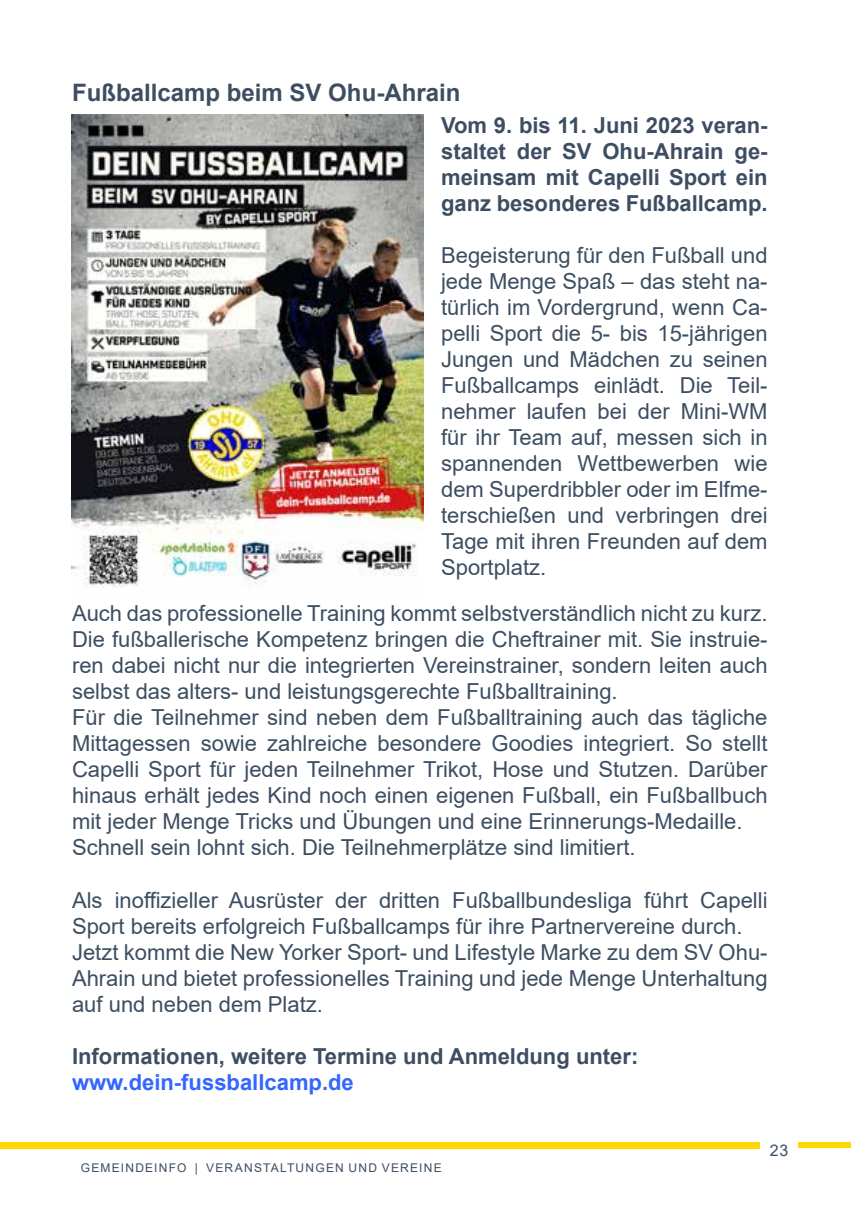
<style>
.page{position:relative;width:851px;height:1214px;background:#fff}
.page>*{position:absolute;margin:0;border:0;box-sizing:border-box;transform-origin:0 0}
.t1{font:700 24px "Arial";color:#3d4e62}
.t2{font:22px/26px "Arial";color:#3d4e62}
.t3{font:700 22px/26px "Arial";color:#3d4e62;text-align:justify}
.t4{font:700 22px "Arial";color:#36f}
.t5{font:16px "Arial";color:#3d4e62}
.t6{font:12px "Arial";letter-spacing:.105em;color:#3d4e62}
</style>
<div class="page">
<div style="left:0;top:1141px;width:759px;height:6px;background:#fed700"></div>
<div style="left:798px;top:1141px;width:52px;height:6px;background:#fed700"></div>
<img style="left:72px;top:115px;width:351px;height:473px">
<p class="t1" style="left:72px;top:75px;width:390px">Fußballcamp beim SV Ohu-Ahrain</p>
<p class="t3" style="left:441px;top:112px;width:328px">Vom 9. bis 11. Juni 2023 veran&shy;staltet der SV Ohu-Ahrain ge&shy;meinsam mit Capelli Sport ein ganz besonderes Fußballcamp.</p>
<p class="t2" style="left:441px;top:242px;width:328px;text-align:justify">Begeisterung für den Fußball und jede Menge Spaß – das steht na&shy;türlich im Vordergrund, wenn Ca&shy;pelli Sport die 5- bis 15-jährigen Jungen und Mädchen zu seinen Fußballcamps einlädt. Die Teil&shy;nehmer laufen bei der Mini-WM für ihr Team auf, messen sich in spannenden Wettbewerben wie dem Superdribbler oder im Elfme&shy;terschießen und verbringen drei Tage mit ihren Freunden auf dem Sportplatz.</p>
<p class="t2" style="left:72px;top:600px;width:697px">Auch das professionelle Training kommt selbstverständlich nicht zu kurz.<br>Die fußballerische Kompetenz bringen die Cheftrainer mit. Sie instruie&shy;ren dabei nicht nur die integrierten Vereinstrainer, sondern leiten auch selbst das alters- und leistungsgerechte Fußballtraining.<br>Für die Teilnehmer sind neben dem Fußballtraining auch das tägliche Mittagessen sowie zahlreiche besondere Goodies integriert. So stellt Capelli Sport für jeden Teilnehmer Trikot, Hose und Stutzen. Darüber hinaus erhält jedes Kind noch einen eigenen Fußball, ein Fußballbuch mit jeder Menge Tricks und Übungen und eine Erinnerungs-Medaille.<br>Schnell sein lohnt sich. Die Teilnehmerplätze sind limitiert.</p>
<p class="t2" style="left:72px;top:886px;width:697px">Als inoffizieller Ausrüster der dritten Fußballbundesliga führt Capelli Sport bereits erfolgreich Fußballcamps für ihre Partnervereine durch.<br>Jetzt kommt die New Yorker Sport- und Lifestyle Marke zu dem SV Ohu-Ahrain und bietet professionelles Training und jede Menge Unterhaltung auf und neben dem Platz.</p>
<p class="t3" style="left:72px;top:1042px;width:567px">Informationen, weitere Termine und Anmeldung unter:</p>
<p class="t4" style="left:72px;top:1066px;width:283px">www.dein-fussballcamp.de</p>
<p class="t6" style="left:81px;top:1158px;width:362px">GEMEINDEINFO | VERANSTALTUNGEN UND VEREINE</p>
<p class="t5" style="left:769px;top:1139px;width:20px">23</p>
</div>
